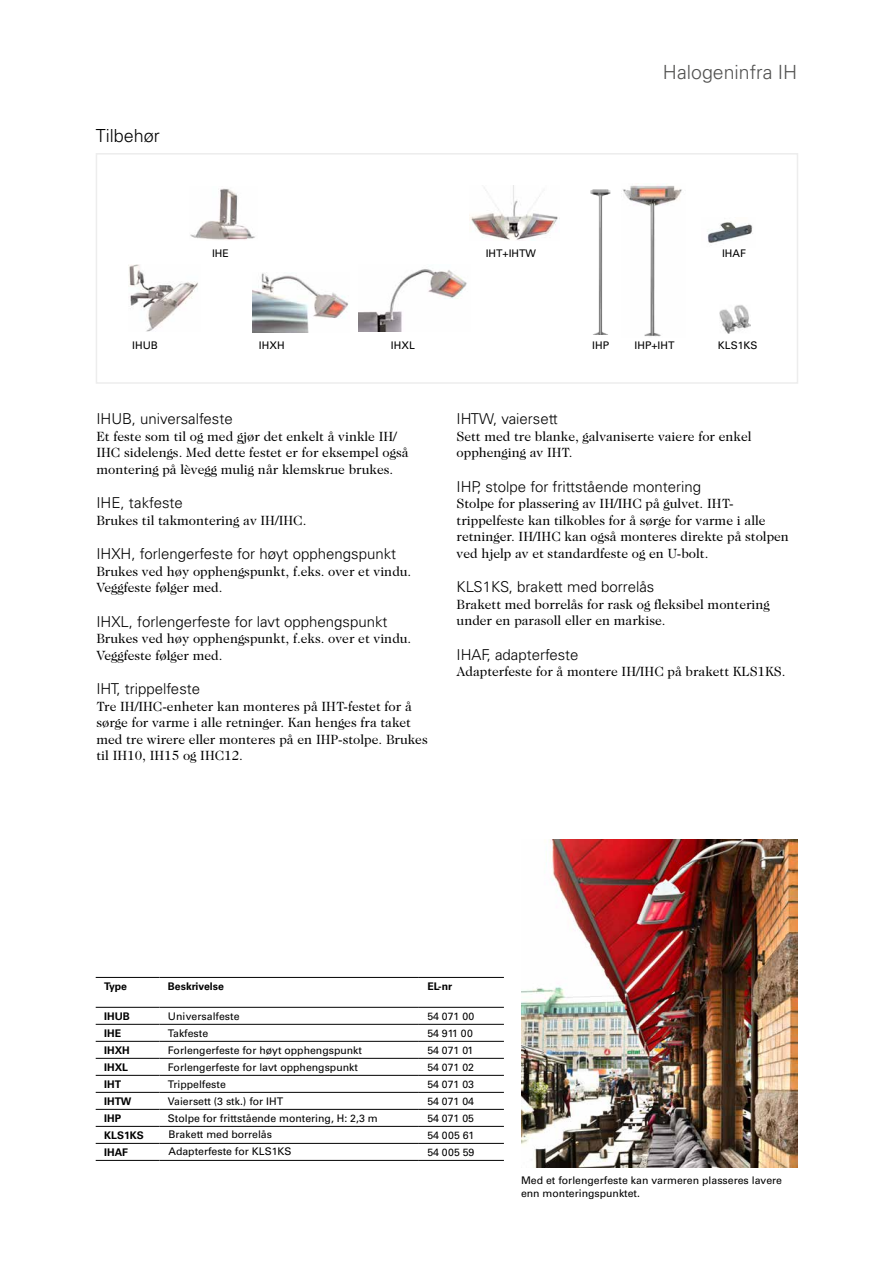
<style>
.page{position:relative;width:893px;height:1263px;background:#fff}
.page>*{position:absolute;margin:0;border:0;box-sizing:border-box;transform-origin:0 0}
.t1{font:300 19.5px "Univers";color:#525251}
.t2{font:300 18px "Univers";color:#000}
.t3{font:300 15px "Univers";color:#000}
.t4{font:13.5px/16.5px "Caslon Two Twenty Four";color:#000}
.t5{font:10.5px/13.5px "Univers";color:#000}
.t6{font:700 10.5px "Univers";color:#000}
</style>
<div class="page">
<img style="left:521px;top:839px;width:276px;height:329px">
<img style="left:359px;top:269px;width:108px;height:63px">
<img style="left:719px;top:305px;width:31px;height:29px">
<img style="left:470px;top:185px;width:88px;height:55px">
<img style="left:129px;top:265px;width:69px;height:67px">
<img style="left:253px;top:273px;width:96px;height:59px">
<img style="left:190px;top:188px;width:65px;height:52px">
<img style="left:623px;top:185px;width:59px;height:152px">
<img style="left:590px;top:189px;width:21px;height:146px">
<img style="left:707px;top:221px;width:46px;height:22px">
<div style="left:96px;top:153px;width:702px;height:231px;border:2px solid #ededed"></div>
<hr style="left:96px;top:1041px;width:63px;height:1px;background:#000">
<hr style="left:159px;top:1041px;width:260px;height:1px;background:#000">
<hr style="left:419px;top:1041px;width:85px;height:1px;background:#000">
<hr style="left:96px;top:1058px;width:63px;height:1px;background:#000">
<hr style="left:159px;top:1058px;width:260px;height:1px;background:#000">
<hr style="left:419px;top:1058px;width:85px;height:1px;background:#000">
<hr style="left:96px;top:1075px;width:63px;height:1px;background:#000">
<hr style="left:159px;top:1075px;width:260px;height:1px;background:#000">
<hr style="left:419px;top:1075px;width:85px;height:1px;background:#000">
<hr style="left:96px;top:1092px;width:63px;height:1px;background:#000">
<hr style="left:159px;top:1092px;width:260px;height:1px;background:#000">
<hr style="left:419px;top:1092px;width:85px;height:1px;background:#000">
<hr style="left:419px;top:1109px;width:85px;height:1px;background:#000">
<hr style="left:159px;top:1160px;width:260px;height:1px;background:#000">
<hr style="left:419px;top:1160px;width:85px;height:1px;background:#000">
<hr style="left:96px;top:1109px;width:63px;height:1px;background:#000">
<hr style="left:159px;top:1109px;width:260px;height:1px;background:#000">
<hr style="left:96px;top:1126px;width:63px;height:1px;background:#000">
<hr style="left:159px;top:1126px;width:260px;height:1px;background:#000">
<hr style="left:419px;top:1126px;width:85px;height:1px;background:#000">
<hr style="left:96px;top:977px;width:63px;height:1px;background:#000">
<hr style="left:159px;top:977px;width:260px;height:1px;background:#000">
<hr style="left:419px;top:977px;width:85px;height:1px;background:#000">
<hr style="left:96px;top:1007px;width:63px;height:1px;background:#000">
<hr style="left:159px;top:1007px;width:260px;height:1px;background:#000">
<hr style="left:419px;top:1007px;width:85px;height:1px;background:#000">
<hr style="left:96px;top:1024px;width:63px;height:1px;background:#000">
<hr style="left:159px;top:1024px;width:260px;height:1px;background:#000">
<hr style="left:419px;top:1024px;width:85px;height:1px;background:#000">
<hr style="left:96px;top:1143px;width:63px;height:1px;background:#000">
<hr style="left:159px;top:1143px;width:260px;height:1px;background:#000">
<hr style="left:419px;top:1143px;width:85px;height:1px;background:#000">
<hr style="left:96px;top:1160px;width:63px;height:1px;background:#000">
<h2 class="t2" style="left:96px;top:125px;width:66px">Tilbehør</h2>
<p class="t5" style="left:212px;top:247px;width:18px">IHE</p>
<p class="t5" style="left:486px;top:247px;width:52px">IHT+IHTW</p>
<p class="t5" style="left:132px;top:339px;width:27px">IHUB</p>
<p class="t5" style="left:259px;top:339px;width:27px">IHXH</p>
<p class="t5" style="left:391px;top:339px;width:25px">IHXL</p>
<h1 class="t1" style="left:663px;top:61px;width:136px">Halogeninfra IH</h1>
<p class="t5" style="left:592px;top:339px;width:18px">IHP</p>
<p class="t5" style="left:635px;top:339px;width:41px">IHP+IHT</p>
<p class="t5" style="left:722px;top:247px;width:25px">IHAF</p>
<p class="t5" style="left:718px;top:339px;width:41px">KLS1KS</p>
<p class="t3" style="left:96px;top:410px;width:138px">IHUB, universalfeste</p>
<p class="t4" style="left:96px;top:428px;width:314px">Et feste som til og med gjør det enkelt å vinkle IH/<br>IHC sidelengs. Med dette festet er for eksempel også montering på lèvegg mulig når klemskrue brukes.</p>
<p class="t3" style="left:96px;top:494px;width:88px">IHE, takfeste</p>
<p class="t4" style="left:96px;top:512px;width:212px">Brukes til takmontering av IH/IHC.</p>
<p class="t3" style="left:96px;top:545px;width:301px">IHXH, forlengerfeste for høyt opphengspunkt</p>
<p class="t4" style="left:96px;top:563px;width:316px">Brukes ved høy opphengspunkt, f.eks. over et vindu.<br>Veggfeste følger med.</p>
<p class="t3" style="left:96px;top:612px;width:293px">IHXL, forlengerfeste for lavt opphengspunkt</p>
<p class="t4" style="left:96px;top:630px;width:316px">Brukes ved høy opphengspunkt, f.eks. over et vindu.<br>Veggfeste følger med.</p>
<p class="t3" style="left:96px;top:680px;width:105px">IHT, trippelfeste</p>
<p class="t4" style="left:96px;top:698px;width:333px">Tre IH/IHC-enheter kan monteres på IHT-festet for å sørge for varme i alle retninger. Kan henges fra taket med tre wirere eller monteres på en IHP-stolpe. Brukes til IH10, IH15 og IHC12.</p>
<p class="t3" style="left:457px;top:410px;width:103px">IHTW, vaiersett</p>
<p class="t4" style="left:457px;top:428px;width:297px">Sett med tre blanke, galvaniserte vaiere for enkel opphenging av IHT.</p>
<p class="t3" style="left:457px;top:477px;width:246px">IHP, stolpe for frittstående montering</p>
<p class="t4" style="left:457px;top:495px;width:334px">Stolpe for plassering av IH/IHC på gulvet. IHT&shy;trippelfeste kan tilkobles for å sørge for varme i alle retninger. IH/IHC kan også monteres direkte på stolpen ved hjelp av et standardfeste og en U-bolt.</p>
<p class="t3" style="left:457px;top:578px;width:199px">KLS1KS, brakett med borrelås</p>
<p class="t4" style="left:457px;top:596px;width:315px">Brakett med borrelås for rask og fleksibel montering under en parasoll eller en markise.</p>
<p class="t3" style="left:457px;top:645px;width:124px">IHAF, adapterfeste</p>
<p class="t4" style="left:457px;top:663px;width:330px">Adapterfeste for å montere IH/IHC på brakett KLS1KS.</p>
<p class="t6" style="left:104px;top:980px;width:24px">Type</p>
<p class="t6" style="left:168px;top:980px;width:57px">Beskrivelse</p>
<p class="t6" style="left:427px;top:980px;width:26px">EL-nr</p>
<p class="t6" style="left:104px;top:1010px;width:27px">IHUB</p>
<p class="t5" style="left:168px;top:1009px;width:73px">Universalfeste</p>
<p class="t5" style="left:427px;top:1009px;width:49px">54 071 00</p>
<p class="t6" style="left:104px;top:1027px;width:18px">IHE</p>
<p class="t5" style="left:168px;top:1026px;width:42px">Takfeste</p>
<p class="t5" style="left:427px;top:1026px;width:47px">54 911 00</p>
<p class="t6" style="left:104px;top:1044px;width:27px">IHXH</p>
<p class="t5" style="left:168px;top:1043px;width:196px">Forlengerfeste for høyt opphengspunkt</p>
<p class="t5" style="left:427px;top:1043px;width:48px">54 071 01</p>
<p class="t6" style="left:104px;top:1061px;width:25px">IHXL</p>
<p class="t5" style="left:168px;top:1060px;width:191px">Forlengerfeste for lavt opphengspunkt</p>
<p class="t5" style="left:427px;top:1060px;width:48px">54 071 02</p>
<p class="t6" style="left:104px;top:1078px;width:18px">IHT</p>
<p class="t5" style="left:168px;top:1077px;width:59px">Trippelfeste</p>
<p class="t5" style="left:427px;top:1077px;width:48px">54 071 03</p>
<p class="t6" style="left:104px;top:1095px;width:29px">IHTW</p>
<p class="t5" style="left:168px;top:1094px;width:117px">Vaiersett (3 stk.) for IHT</p>
<p class="t5" style="left:427px;top:1094px;width:48px">54 071 04</p>
<p class="t6" style="left:104px;top:1112px;width:18px">IHP</p>
<p class="t5" style="left:168px;top:1111px;width:211px">Stolpe for frittstående montering, H: 2,3 m</p>
<p class="t5" style="left:427px;top:1111px;width:48px">54 071 05</p>
<p class="t6" style="left:104px;top:1129px;width:41px">KLS1KS</p>
<p class="t5" style="left:427px;top:1128px;width:49px">54 005 61</p>
<p class="t6" style="left:104px;top:1146px;width:25px">IHAF</p>
<p class="t5" style="left:427px;top:1145px;width:49px">54 005 59</p>
<p class="t5" style="left:168px;top:1126px;width:125px;line-height:16.5px">Brakett med borrelås<br>Adapterfeste for KLS1KS</p>
<p class="t5" style="left:521px;top:1173px;width:263px">Med et forlengerfeste kan varmeren plasseres lavere enn monteringspunktet.</p>
</div>
